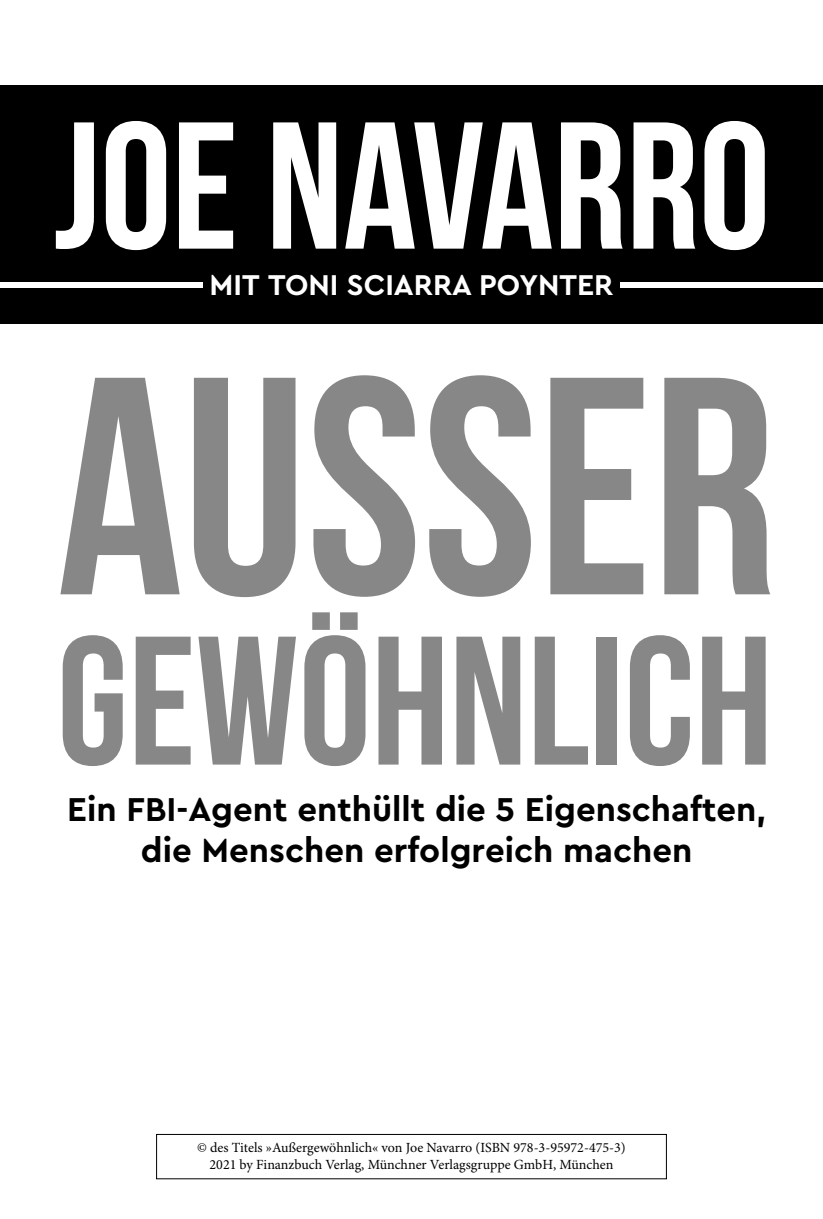
<style>
.page{position:relative;width:823px;height:1219px;background:#fff}
.page>*{position:absolute;margin:0;border:0;box-sizing:border-box;transform-origin:0 0}
.t1{font:700 309.4px "Bebas Neue";color:#878787}
.t2{font:700 182.8px "Bebas Neue";color:#878787}
.t3{font:700 180.4px "Bebas Neue";color:#fff}
.t4{font:700 34.6px/41.6px "Cera Pro";color:#000;text-align:center}
.t5{font:700 30px "Cera Pro";color:#fff}
.t6{font:14px/17px "Minion Pro";color:#000;text-align:center}
</style>
<div class="page">
<div style="left:0;top:85px;width:822px;height:238px;background:#000"></div>
<div style="left:620px;top:282px;width:202px;height:6px;background:#fff"></div>
<div style="left:0;top:282px;width:202px;height:6px;background:#fff"></div>
<div style="left:156px;top:1134px;width:510px;height:45px;border:1px solid #000"></div>
<p class="t3" style="left:54px;top:87px;width:717px">JOE NAVARRO</p>
<p class="t5" style="left:209px;top:265px;width:405px">MIT TONI SCIARRA POYNTER</p>
<p class="t1" style="left:57px;top:318px;width:720px">AUSSER</p>
<p class="t2" style="left:57px;top:601px;width:717px">GEWÖHNLICH</p>
<p class="t4" style="left:67px;top:787px;width:700px">Ein FBI-Agent enthüllt die 5 Eigenschaften, die Menschen erfolgreich machen</p>
<p class="t6" style="left:197px;top:1140px;width:430px">© des Titels »Außergewöhnlich« von Joe Navarro (ISBN 978-3-95972-475-3)<br>2021 by Finanzbuch Verlag, Münchner Verlagsgruppe GmbH, München</p>
</div>
